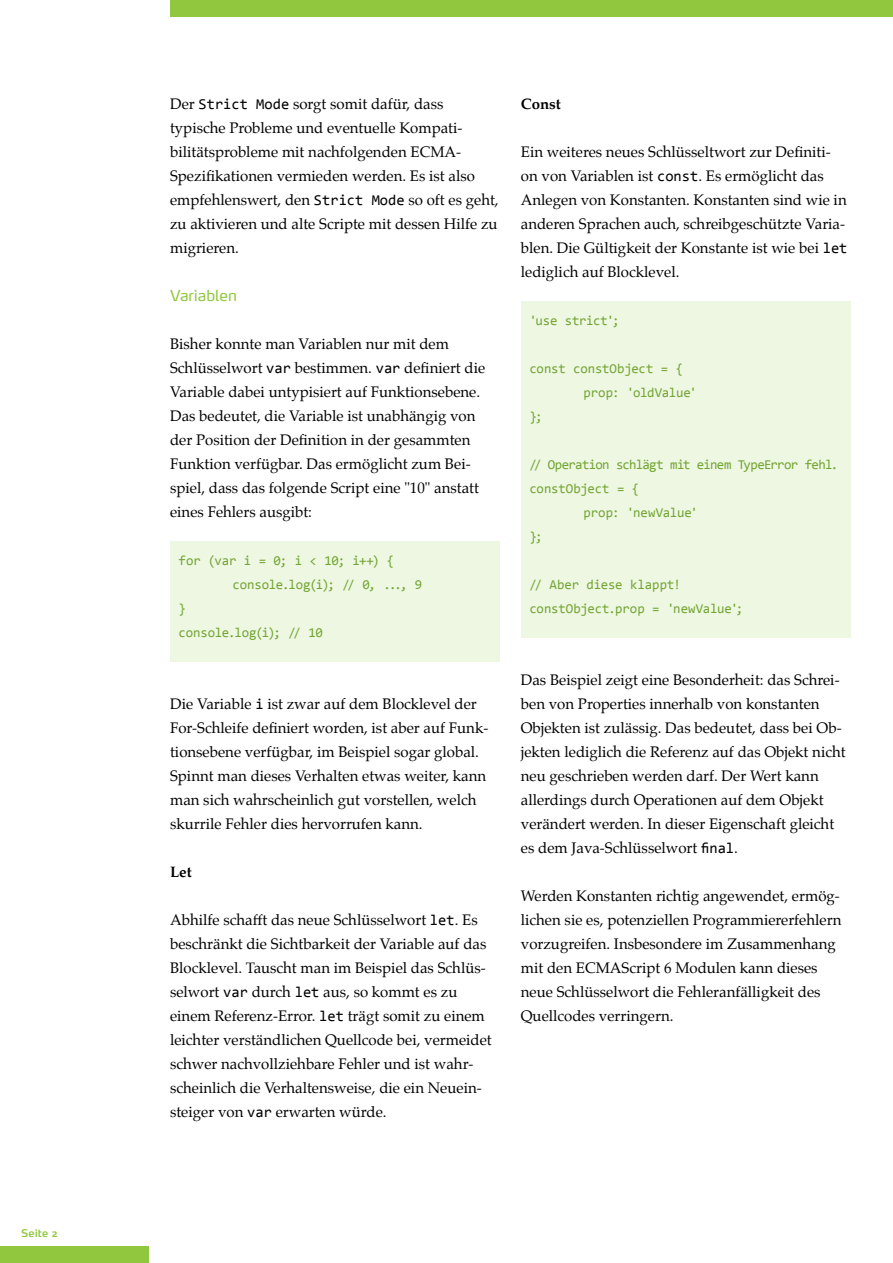
<style>
.page{position:relative;width:893px;height:1263px;background:#fff}
.page>*{position:absolute;margin:0;border:0;box-sizing:border-box;transform-origin:0 0}
.t1{font:15px/24px "Palatino";color:#000}
.t2{font:15px "Max OT";color:#90c73f}
.t3{font:700 15px "Palatino";color:#000}
.t4{font:13.5px/24px "Consolas";letter-spacing:-.02em;color:#73a534}
.t5{font:13.5px "Consolas";letter-spacing:-.05em;color:#73a534}
.t6{font:13.5px "Consolas";color:#73a534}
.t7{font:600 10.5px "Max OT";color:#90c73f}
.s1{font-family:"Consolas"}
</style>
<div class="page">
<div style="left:170px;top:0;width:723px;height:17px;background:#90c73f"></div>
<div style="left:0;top:1246px;width:149px;height:17px;background:#90c73f"></div>
<div style="left:170px;top:541px;width:330px;height:120px;background:#eef7e2"></div>
<div style="left:521px;top:301px;width:329px;height:336px;background:#eef7e2"></div>
<p class="t7" style="left:21px;top:1227px;width:38px">Seite 2</p>
<p class="t1" style="left:170px;top:92px;width:330px">Der <span class="s1">Strict Mode</span> sorgt somit dafür, dass typische Probleme und eventuelle Kompati&shy;bilitätsprobleme mit nachfolgenden ECMA-Spezifikationen vermieden werden. Es ist also empfehlenswert, den <span class="s1">Strict Mode</span> so oft es geht, zu aktivieren und alte Scripte mit dessen Hilfe zu migrieren.</p>
<p class="t2" style="left:170px;top:286px;width:68px">Variablen</p>
<p class="t1" style="left:170px;top:332px;width:317px">Bisher konnte man Variablen nur mit dem Schlüsselwort <span class="s1">var</span> bestimmen. <span class="s1">var</span> definiert die Variable dabei untypisiert auf Funktionsebene.<br>Das bedeutet, die Variable ist unabhängig von der Position der Definition in der gesammten Funktion verfügbar. Das ermöglicht zum Bei&shy;spiel, dass das folgende Script eine "10" anstatt eines Fehlers ausgibt:</p>
<p class="t4" style="left:179px;top:548px;width:217px">for (var i = 0; i &lt; 10; i++) {</p>
<p class="t4" style="left:233px;top:572px;width:191px">console.log(i); // 0, ..., 9</p>
<p class="t4" style="left:179px;top:596px;width:9px">}</p>
<p class="t4" style="left:179px;top:620px;width:146px">console.log(i); // 10</p>
<p class="t1" style="left:170px;top:692px;width:320px">Die Variable <span class="s1">i</span> ist zwar auf dem Blocklevel der For-Schleife definiert worden, ist aber auf Funk&shy;tionsebene verfügbar, im Beispiel sogar global.<br>Spinnt man dieses Verhalten etwas weiter, kann man sich wahrscheinlich gut vorstellen, welch skurrile Fehler dies hervorrufen kann.</p>
<p class="t3" style="left:170px;top:859px;width:23px">Let</p>
<p class="t1" style="left:170px;top:908px;width:323px">Abhilfe schafft das neue Schlüsselwort <span class="s1">let</span>. Es beschränkt die Sichtbarkeit der Variable auf das Blocklevel. Tauscht man im Beispiel das Schlüs&shy;selwort <span class="s1">var</span> durch <span class="s1">let</span> aus, so kommt es zu einem Referenz-Error. <span class="s1">let</span> trägt somit zu einem leichter verständlichen Quellcode bei, vermeidet schwer nachvollziehbare Fehler und ist wahr&shy;scheinlich die Verhaltensweise, die ein Neuein&shy;steiger von <span class="s1">var</span> erwarten würde.</p>
<p class="t3" style="left:521px;top:91px;width:41px">Const</p>
<p class="t1" style="left:521px;top:140px;width:328px">Ein weiteres neues Schlüsseltwort zur Definiti&shy;on von Variablen ist <span class="s1">const</span>. Es ermöglicht das Anlegen von Konstanten. Konstanten sind wie in anderen Sprachen auch, schreibgeschützte Varia&shy;blen. Die Gültigkeit der Konstante ist wie bei <span class="s1">let </span>lediglich auf Blocklevel.</p>
<p class="t4" style="left:529px;top:308px;width:92px">'use strict';</p>
<p class="t4" style="left:529px;top:356px;width:155px">const constObject = {</p>
<p class="t4" style="left:583px;top:380px;width:115px">prop: 'oldValue'</p>
<p class="t4" style="left:529px;top:404px;width:15px">};</p>
<p class="t5" style="left:529px;top:456px;width:310px">// Operation schlägt mit einem TypeError fehl.</p>
<p class="t4" style="left:529px;top:476px;width:111px">constObject = {</p>
<p class="t6" style="left:583px;top:504px;width:116px">prop: 'newValue'</p>
<p class="t4" style="left:529px;top:524px;width:15px">};</p>
<p class="t4" style="left:529px;top:572px;width:215px">// Aber diese klappt! constObject.prop = 'newValue';</p>
<p class="t1" style="left:521px;top:668px;width:326px">Das Beispiel zeigt eine Besonderheit: das Schrei&shy;ben von Properties innerhalb von konstanten Objekten ist zulässig. Das bedeutet, dass bei Ob&shy;jekten lediglich die Referenz auf das Objekt nicht neu geschrieben werden darf. Der Wert kann allerdings durch Operationen auf dem Objekt verändert werden. In dieser Eigenschaft gleicht es dem Java-Schlüsselwort <span class="s1">final</span>.</p>
<p class="t1" style="left:521px;top:884px;width:322px">Werden Konstanten richtig angewendet, ermög&shy;lichen sie es, potenziellen Programmiererfehlern vorzugreifen. Insbesondere im Zusammenhang mit den ECMAScript 6 Modulen kann dieses neue Schlüsselwort die Fehleranfälligkeit des Quellcodes verringern.</p>
</div>
